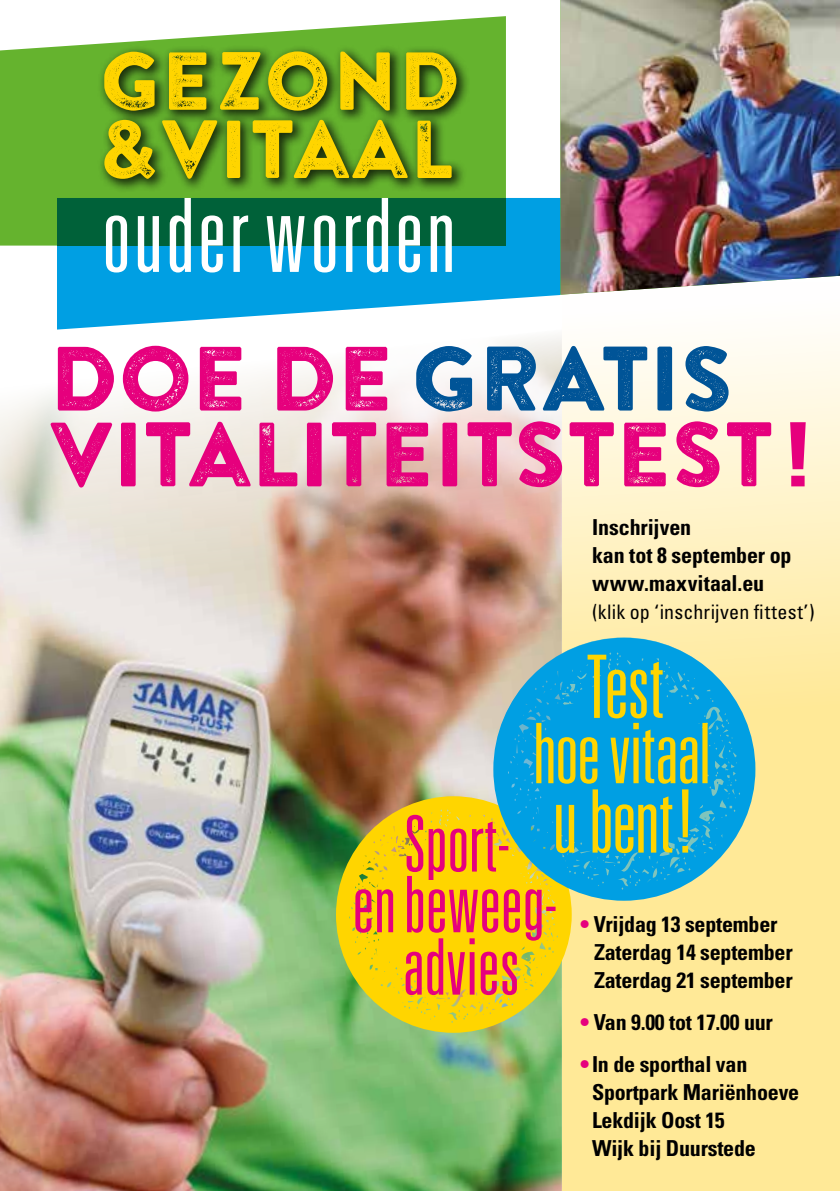
<style>
.page{position:relative;width:840px;height:1191px;background:#fff}
.page>*{position:absolute;margin:0;border:0;box-sizing:border-box;transform-origin:0 0}
.t1{font:91px/75.8px "Brandon Printed One";letter-spacing:-.03em;color:#e6007d}
.t2{font:82px/68.2px "Brandon Printed One";color:#ffd500}
.t3{font:700 condensed 22px/28px "Univers LT Std";letter-spacing:-.01em;color:#000}
.t4{font:condensed 20px "Univers LT Std";letter-spacing:.01em;color:#000}
.s1{color:#005497}
.s2{font-family:"Univers LT Std";font-weight:700;font-stretch:condensed;font-size:88.8px}
.s3{color:#e6007d}
</style>
<div class="page">
<svg style="left:561px;top:334px;width:278px;height:857px;background:#feeeb3"></svg>
<img style="left:0;top:329px;width:561px;height:862px">
<svg style="left:57px;top:198px;width:503px;height:131px;fill:#009fe3"></svg>
<svg style="left:0;top:16px;width:505px;height:229px;fill:#65b32e"></svg>
<div style="left:97px;top:44px;width:373px;height:149px;background:#000;opacity:.75"></div>
<div style="left:57px;top:198px;width:448px;height:47px;background:#006139"></div>
<svg style="left:106px;top:198px;width:345px;height:74px"></svg>
<svg style="left:336px;top:796px;width:235px;height:236px;background:#b8c037"></svg>
<img style="left:560px;top:0;width:279px;height:295px">
<svg style="left:493px;top:638px;width:262px;height:262px;background:#69b9c4"></svg>
<svg style="left:355px;top:789px;width:333px;height:206px;background:#bfb05f"></svg>
<svg style="left:536px;top:654px;width:171px;height:129px;background:#45ada8"></svg>
<h2 class="t2" style="left:99px;top:46px;width:363px">GEZOND &amp;VITAAL</h2>
<h1 class="t1" style="left:49px;top:339px;width:768px">DOE DE <span class="s1">GRATIS<br></span>VITALITEITSTEST<span class="s2">!</span></h1>
<p class="t3" style="left:591px;top:513px;width:201px">Inschrijven<br>kan tot 8 september op www.maxvitaal.eu</p>
<p class="t4" style="left:591px;top:599px;width:224px">(klik op ‘inschrijven fittest’)</p>
<p class="t3" style="left:593px;top:910px;width:200px;text-indent:-14px"><span class="s3">•</span> Vrijdag 13 september<br>Zaterdag 14 september<br>Zaterdag 21 september</p>
<p class="t3" style="left:579px;top:1008px;width:194px"><span class="s3">•</span> Van 9.00 tot 17.00 uur</p>
<p class="t3" style="left:591px;top:1050px;width:209px;text-indent:-12px"><span class="s3">•</span> In de sporthal van<br>Sportpark Mariënhoeve<br>Lekdijk Oost 15<br>Wijk bij Duurstede</p>
</div>
